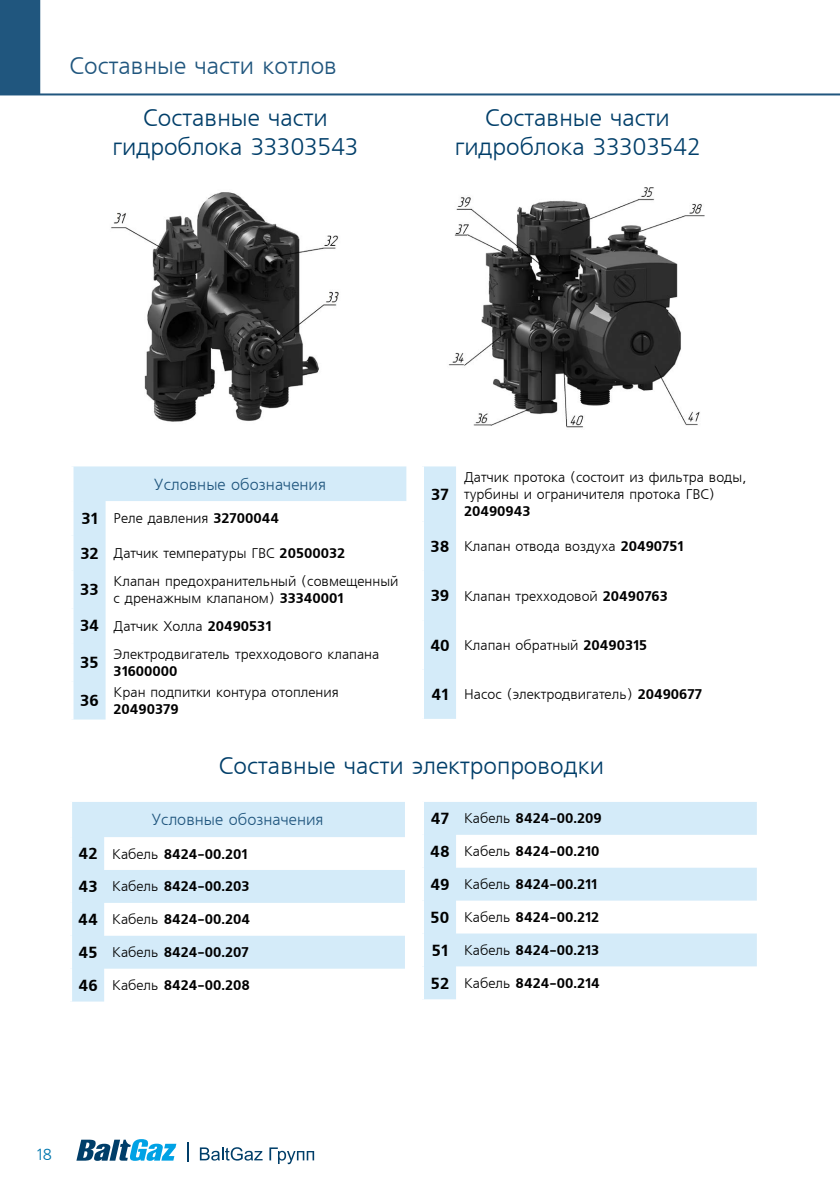
<style>
.page{position:relative;width:840px;height:1191px;background:#fff}
.page>*{position:absolute;margin:0;border:0;box-sizing:border-box;transform-origin:0 0}
.t1{font:24px/28.8px "Free Set CTT";color:#003e69;text-align:center}
.t2{font:24px "Free Set CTT";color:#20567e}
.t3{font:16px "Free Set CTT";color:#20567e}
.t4{font:16px "AXP Free Set C Bold";color:#000}
.t5{font:16px "Free Set CTT";color:#0077ae}
.t6{font:14px/16.8px "Free Set CTT";color:#000}
.t7{font:14px "AXP Free Set C Bold";color:#000}
.s1{font-family:"AXP Free Set C Bold";font-size:16px}
.s2{font-family:"AXP Free Set C Bold"}
.s3{font-size:16px}
.s4{font-family:"Free Set CTT"}
</style>
<div class="page">
<svg style="left:200px;top:1147px;width:62px;height:13px"></svg>
<svg style="left:269px;top:1147px;width:45px;height:17px"></svg>
<hr style="left:187px;top:1142px;width:2px;height:20px;background:#003e69">
<svg style="left:76px;top:1139px;width:100px;height:21px"></svg>
<hr style="left:0;top:93px;width:839px;height:2px;background:#20567e">
<div style="left:0;top:0;width:38px;height:93px;background:#20567e"></div>
<hr style="left:38px;top:0;width:2px;height:94px;background:#20567e">
<svg style="left:72px;top:802px;width:333px;height:199px;fill:#d4ebf9"></svg>
<svg style="left:424px;top:802px;width:332px;height:197px;fill:#d4ebf9"></svg>
<img style="left:448px;top:187px;width:257px;height:241px">
<img style="left:111px;top:192px;width:228px;height:230px">
<svg style="left:73px;top:466px;width:333px;height:253px"></svg>
<div style="left:424px;top:466px;width:32px;height:253px;background:#d4ebf9"></div>
<h1 class="t2" style="left:69px;top:53px;width:269px">Составные части котлов</h1>
<h1 class="t1" style="left:113px;top:105px;width:247px">Составные части гидроблока 33303543</h1>
<h1 class="t1" style="left:454px;top:105px;width:246px">Составные части гидроблока 33303542</h1>
<p class="t3" style="left:154px;top:475px;width:173px">Условные обозначения</p>
<p class="t6" style="left:81px;top:511px;width:199px"><span class="s1">31</span> Реле давления <span class="s2">32700044</span></p>
<p class="t6" style="left:80px;top:545px;width:266px"><span class="s1">32</span> Датчик температуры ГВС <span class="s2">20500032</span></p>
<p class="t4" style="left:80px;top:580px;width:20px">33</p>
<p class="t6" style="left:113px;top:573px;width:286px">Клапан предохранительный (совмещенный с дренажным клапаном) <span class="s2">33340001</span></p>
<p class="t6" style="left:80px;top:618px;width:193px"><span class="s1">34</span> Датчик Холла <span class="s2">20490531</span></p>
<p class="t4" style="left:80px;top:653px;width:20px">35</p>
<p class="t6" style="left:113px;top:646px;width:267px">Электродвигатель трехходового клапана</p>
<p class="t7" style="left:113px;top:663px;width:65px">31600000</p>
<p class="t4" style="left:80px;top:691px;width:20px">36</p>
<p class="t6" style="left:113px;top:684px;width:226px">Кран подпитки контура отопления</p>
<p class="t7" style="left:113px;top:701px;width:66px">20490379</p>
<p class="t6" style="left:464px;top:470px;width:284px">Датчик протока (состоит из фильтра воды, турбины и ограничителя протока ГВС)</p>
<p class="t7" style="left:464px;top:503px;width:68px">20490943</p>
<p class="t6" style="left:430px;top:539px;width:254px"><span class="s1">38</span> Клапан отвода воздуха <span class="s2">20490751</span></p>
<p class="t6" style="left:430px;top:588px;width:238px"><span class="s1">39</span> Клапан трехходовой <span class="s2">20490763</span></p>
<p class="t6" style="left:430px;top:637px;width:218px"><span class="s1">40</span> Клапан обратный <span class="s2">20490315</span></p>
<p class="t6" style="left:431px;top:686px;width:272px"><span class="s1">41</span> Насос (электродвигатель) <span class="s2">20490677</span></p>
<p class="t4" style="left:431px;top:485px;width:19px">37</p>
<h1 class="t1" style="left:219px;top:752px;width:386px">Составные части электропроводки</h1>
<p class="t3" style="left:151px;top:811px;width:173px">Условные обозначения</p>
<p class="t7" style="left:79px;top:845px;width:170px"><span class="s3">42</span> <span class="s4">Кабель</span> 8424-00.201</p>
<p class="t7" style="left:78px;top:878px;width:172px"><span class="s3">43</span> <span class="s4">Кабель</span> 8424-00.203</p>
<p class="t7" style="left:78px;top:911px;width:173px"><span class="s3">44</span> <span class="s4">Кабель</span> 8424-00.204</p>
<p class="t7" style="left:78px;top:944px;width:172px"><span class="s3">45</span> <span class="s4">Кабель</span> 8424-00.207</p>
<p class="t7" style="left:78px;top:977px;width:173px"><span class="s3">46</span> <span class="s4">Кабель</span> 8424-00.208</p>
<p class="t7" style="left:430px;top:810px;width:172px"><span class="s3">47</span> <span class="s4">Кабель</span> 8424-00.209</p>
<p class="t7" style="left:430px;top:843px;width:171px"><span class="s3">48</span> <span class="s4">Кабель</span> 8424-00.210</p>
<p class="t7" style="left:430px;top:876px;width:168px"><span class="s3">49</span> <span class="s4">Кабель</span> 8424-00.211</p>
<p class="t7" style="left:430px;top:909px;width:170px"><span class="s3">50</span> <span class="s4">Кабель</span> 8424-00.212</p>
<p class="t7" style="left:431px;top:942px;width:169px"><span class="s3">51</span> <span class="s4">Кабель</span> 8424-00.213</p>
<p class="t7" style="left:430px;top:975px;width:170px"><span class="s3">52</span> <span class="s4">Кабель</span> 8424-00.214</p>
<p class="t5" style="left:37px;top:1146px;width:17px">18</p>
</div>
